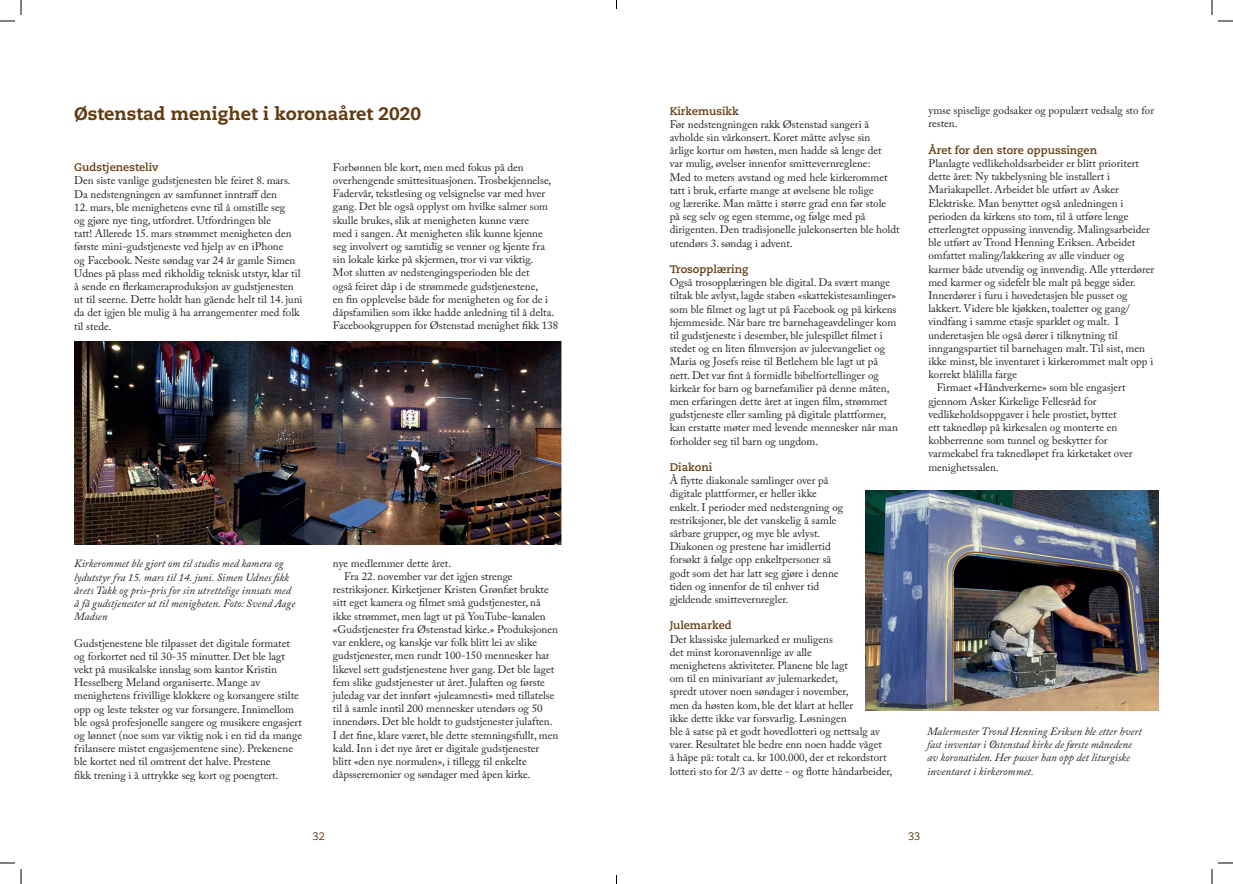
<style>
.page{position:relative;width:1233px;height:884px;background:#fff}
.page>*{position:absolute;margin:0;border:0;box-sizing:border-box;transform-origin:0 0}
.t1{font:800 18px "Caecilia";color:#623b10}
.t2{font:11px/13.2px "Adobe Caslon Pro";color:#231f20}
.t3{font:italic 11px/13.2px "Adobe Caslon Pro";color:#231f20}
.t4{font:700 11px "Caecilia";color:#623b10}
.t5{font:11px "Caecilia";color:#623b10}
</style>
<div class="page">
<img style="left:74px;top:341px;width:487px;height:203px">
<img style="left:865px;top:491px;width:293px;height:220px">
<svg style="left:1218px;top:20px;width:15px;height:2px"></svg>
<svg style="left:1218px;top:862px;width:15px;height:2px"></svg>
<svg style="left:0;top:0;width:22px;height:22px"></svg>
<svg style="left:0;top:862px;width:22px;height:22px"></svg>
<svg style="left:1211px;top:0;width:1px;height:15px"></svg>
<svg style="left:1211px;top:869px;width:1px;height:15px"></svg>
<h1 class="t1" style="left:74px;top:103px;width:348px">Østenstad menighet i koronaåret 2020</h1>
<p class="t4" style="left:669px;top:104px;width:71px">Kirkemusikk</p>
<p class="t2" style="left:669px;top:117px;width:231px">Før nedstengningen rakk Østenstad sangeri å avholde sin vårkonsert. Koret måtte avlyse sin<br>årlige kortur om høsten, men hadde så lenge det<br>var mulig, øvelser innenfor smittevernreglene:<br>Med to meters avstand og med hele kirkerommet tatt i bruk, erfarte mange at øvelsene ble rolige<br>og lærerike. Man måtte i større grad enn før stole<br>på seg selv og egen stemme, og følge med på dirigenten. Den tradisjonelle julekonserten ble holdt utendørs 3. søndag i advent.</p>
<p class="t4" style="left:669px;top:263px;width:80px">Trosopplæring</p>
<p class="t2" style="left:669px;top:276px;width:230px">Også trosopplæringen ble digital. Da svært mange tiltak ble avlyst, lagde staben «skattekistesamlinger» som ble filmet og lagt ut på Facebook og på kirkens hjemmeside. Når bare tre barnehageavdelinger kom til gudstjeneste i desember, ble julespillet filmet i stedet og en liten filmversjon av juleevangeliet og Maria og Josefs reise til Betlehem ble lagt ut på nett. Det var fint å formidle bibelfortellinger og kirkeår for barn og barnefamilier på denne måten, men erfaringen dette året at ingen film, strømmet gudstjeneste eller samling på digitale plattformer, kan erstatte møter med levende mennesker når man forholder seg til barn og ungdom.</p>
<p class="t4" style="left:669px;top:461px;width:44px">Diakoni</p>
<p class="t2" style="left:669px;top:474px;width:175px">Å flytte diakonale samlinger over på digitale plattformer, er heller ikke enkelt. I perioder med nedstengning og restriksjoner, ble det vanskelig å samle sårbare grupper, og mye ble avlyst.<br>Diakonen og prestene har imidlertid forsøkt å følge opp enkeltpersoner så godt som det har latt seg gjøre i denne tiden og innenfor de til enhver tid gjeldende smittevernregler.</p>
<p class="t4" style="left:669px;top:619px;width:64px">Julemarked</p>
<p class="t2" style="left:669px;top:632px;width:224px">Det klassiske julemarked er muligens<br>det minst koronavennlige av alle<br>menighetens aktiviteter. Planene ble lagt<br>om til en minivariant av julemarkedet,<br>spredt utover noen søndager i november,<br>men da høsten kom, ble det klart at heller<br>ikke dette ikke var forsvarlig. Løsningen<br>ble å satse på et godt hovedlotteri og nettsalg av varer. Resultatet ble bedre enn noen hadde våget<br>å håpe på: totalt ca. kr 100.000, der et rekordstort lotteri sto for 2/3 av dette - og flotte håndarbeider,</p>
<p class="t4" style="left:74px;top:161px;width:86px">Gudstjenesteliv</p>
<p class="t2" style="left:74px;top:174px;width:218px">Den siste vanlige gudstjenesten ble feiret 8. mars.<br>Da nedstengningen av samfunnet inntraff den</p>
<p class="t2" style="left:74px;top:200px;width:230px">12. mars, ble menighetens evne til å omstille seg<br>og gjøre nye ting, utfordret. Utfordringen ble<br>tatt! Allerede 15. mars strømmet menigheten den første mini-gudstjeneste ved hjelp av en iPhone<br>og Facebook. Neste søndag var 24 år gamle Simen Udnes på plass med rikholdig teknisk utstyr, klar til å sende en flerkameraproduksjon av gudstjenesten ut til seerne. Dette holdt han gående helt til 14. juni da det igjen ble mulig å ha arrangementer med folk til stede.</p>
<p class="t2" style="left:333px;top:160px;width:227px">Forbønnen ble kort, men med fokus på den overhengende smittesituasjonen. Trosbekjennelse, Fadervår, tekstlesing og velsignelse var med hver gang. Det ble også opplyst om hvilke salmer som skulle brukes, slik at menigheten kunne være<br>med i sangen. At menigheten slik kunne kjenne seg involvert og samtidig se venner og kjente fra sin lokale kirke på skjermen, tror vi var viktig.<br>Mot slutten av nedstengingsperioden ble det<br>også feiret dåp i de strømmede gudstjenestene,<br>en fin opplevelse både for menigheten og for de i dåpsfamilien som ikke hadde anledning til å delta.<br>Facebookgruppen for Østenstad menighet fikk 138</p>
<p class="t2" style="left:333px;top:556px;width:120px">nye medlemmer dette året.</p>
<p class="t2" style="left:344px;top:570px;width:170px">Fra 22. november var det igjen strenge</p>
<p class="t2" style="left:333px;top:583px;width:217px">restriksjoner. Kirketjener Kristen Grønfæt brukte</p>
<p class="t2" style="left:333px;top:596px;width:209px">sitt eget kamera og filmet små gudstjenester, nå</p>
<p class="t2" style="left:333px;top:609px;width:214px">ikke strømmet, men lagt ut på YouTube-kanalen</p>
<p class="t2" style="left:333px;top:622px;width:226px">«Gudstjenester fra Østenstad kirke.» Produksjonen</p>
<p class="t2" style="left:333px;top:636px;width:206px">var enklere, og kanskje var folk blitt lei av slike</p>
<p class="t2" style="left:333px;top:649px;width:218px">gudstjenester, men rundt 100-150 mennesker har</p>
<p class="t2" style="left:333px;top:662px;width:223px">likevel sett gudstjenestene hver gang. Det ble laget</p>
<p class="t2" style="left:333px;top:675px;width:213px">fem slike gudstjenester ut året. Julaften og første</p>
<p class="t2" style="left:333px;top:688px;width:223px">juledag var det innført «juleamnesti» med tillatelse</p>
<p class="t2" style="left:333px;top:702px;width:211px">til å samle inntil 200 mennesker utendørs og 50</p>
<p class="t2" style="left:333px;top:715px;width:221px">innendørs. Det ble holdt to gudstjenester julaften.</p>
<p class="t2" style="left:333px;top:728px;width:227px">I det fine, klare været, ble dette stemningsfullt, men</p>
<p class="t2" style="left:333px;top:741px;width:208px">kald. Inn i det nye året er digitale gudstjenester</p>
<p class="t2" style="left:333px;top:754px;width:195px">blitt «den nye normalen», i tillegg til enkelte</p>
<p class="t2" style="left:333px;top:768px;width:199px">dåpsseremonier og søndager med åpen kirke.</p>
<p class="t3" style="left:74px;top:557px;width:222px">Kirkerommet ble gjort om til studio med kamera og lydutstyr fra 15. mars til 14. juni. Simen Udnes fikk årets Takk og pris-pris for sin utrettelige innsats med å få gudstjenester ut til menigheten. Foto: Svend Aage Madsen</p>
<p class="t2" style="left:74px;top:636px;width:229px">Gudstjenestene ble tilpasset det digitale formatet og forkortet ned til 30-35 minutter. Det ble lagt vekt på musikalske innslag som kantor Kristin Hesselberg Meland organiserte. Mange av menighetens frivillige klokkere og korsangere stilte opp og leste tekster og var forsangere. Innimellom ble også profesjonelle sangere og musikere engasjert og lønnet (noe som var viktig nok i en tid da mange frilansere mistet engasjementene sine). Prekenene ble kortet ned til omtrent det halve. Prestene<br>fikk trening i å uttrykke seg kort og poengtert.</p>
<p class="t2" style="left:928px;top:104px;width:227px">ymse spiselige godsaker og populært vedsalg sto for resten.</p>
<p class="t4" style="left:928px;top:143px;width:170px">Året for den store oppussingen</p>
<p class="t2" style="left:928px;top:157px;width:212px">Planlagte vedlikeholdsarbeider er blitt prioritert</p>
<p class="t2" style="left:928px;top:170px;width:183px">dette året: Ny takbelysning ble installert i</p>
<p class="t2" style="left:928px;top:183px;width:192px">Mariakapellet. Arbeidet ble utført av Asker</p>
<p class="t2" style="left:928px;top:196px;width:196px">Elektriske. Man benyttet også anledningen i</p>
<p class="t2" style="left:928px;top:209px;width:201px">perioden da kirkens sto tom, til å utføre lenge</p>
<p class="t2" style="left:928px;top:223px;width:223px">etterlengtet oppussing innvendig. Malingsarbeider</p>
<p class="t2" style="left:928px;top:236px;width:208px">ble utført av Trond Henning Eriksen. Arbeidet</p>
<p class="t2" style="left:928px;top:249px;width:197px">omfattet maling/lakkering av alle vinduer og</p>
<p class="t2" style="left:928px;top:262px;width:227px">karmer både utvendig og innvendig. Alle ytterdører</p>
<p class="t2" style="left:928px;top:275px;width:209px">med karmer og sidefelt ble malt på begge sider.</p>
<p class="t2" style="left:928px;top:289px;width:200px">Innerdører i furu i hovedetasjen ble pusset og</p>
<p class="t2" style="left:928px;top:302px;width:203px">lakkert. Videre ble kjøkken, toaletter og gang/</p>
<p class="t2" style="left:928px;top:315px;width:192px">vindfang i samme etasje sparklet og malt. I</p>
<p class="t2" style="left:928px;top:328px;width:191px">underetasjen ble også dører i tilknytning til</p>
<p class="t2" style="left:928px;top:341px;width:218px">inngangspartiet til barnehagen malt. Til sist, men</p>
<p class="t2" style="left:928px;top:355px;width:226px">ikke minst, ble inventaret i kirkerommet malt opp i</p>
<p class="t2" style="left:928px;top:368px;width:90px">korrekt blålilla farge</p>
<p class="t2" style="left:937px;top:381px;width:190px">Firmaet «Håndverkerne» som ble engasjert</p>
<p class="t2" style="left:928px;top:394px;width:170px">gjennom Asker Kirkelige Fellesråd for</p>
<p class="t2" style="left:928px;top:407px;width:190px">vedlikeholdsoppgaver i hele prostiet, byttet</p>
<p class="t2" style="left:928px;top:421px;width:190px">ett taknedløp på kirkesalen og monterte en</p>
<p class="t2" style="left:928px;top:434px;width:181px">kobberrenne som tunnel og beskytter for</p>
<p class="t2" style="left:928px;top:447px;width:206px">varmekabel fra taknedløpet fra kirketaket over</p>
<p class="t2" style="left:928px;top:460px;width:72px">menighetssalen.</p>
<p class="t3" style="left:927px;top:725px;width:216px">Malermester Trond Henning Eriksen ble etter hvert fast inventar i Østenstad kirke de første månedene av koronatiden. Her pusser han opp det liturgiske inventaret i kirkerommet.</p>
<p class="t5" style="left:313px;top:830px;width:14px">32</p>
<p class="t5" style="left:908px;top:830px;width:14px">33</p>
</div>
